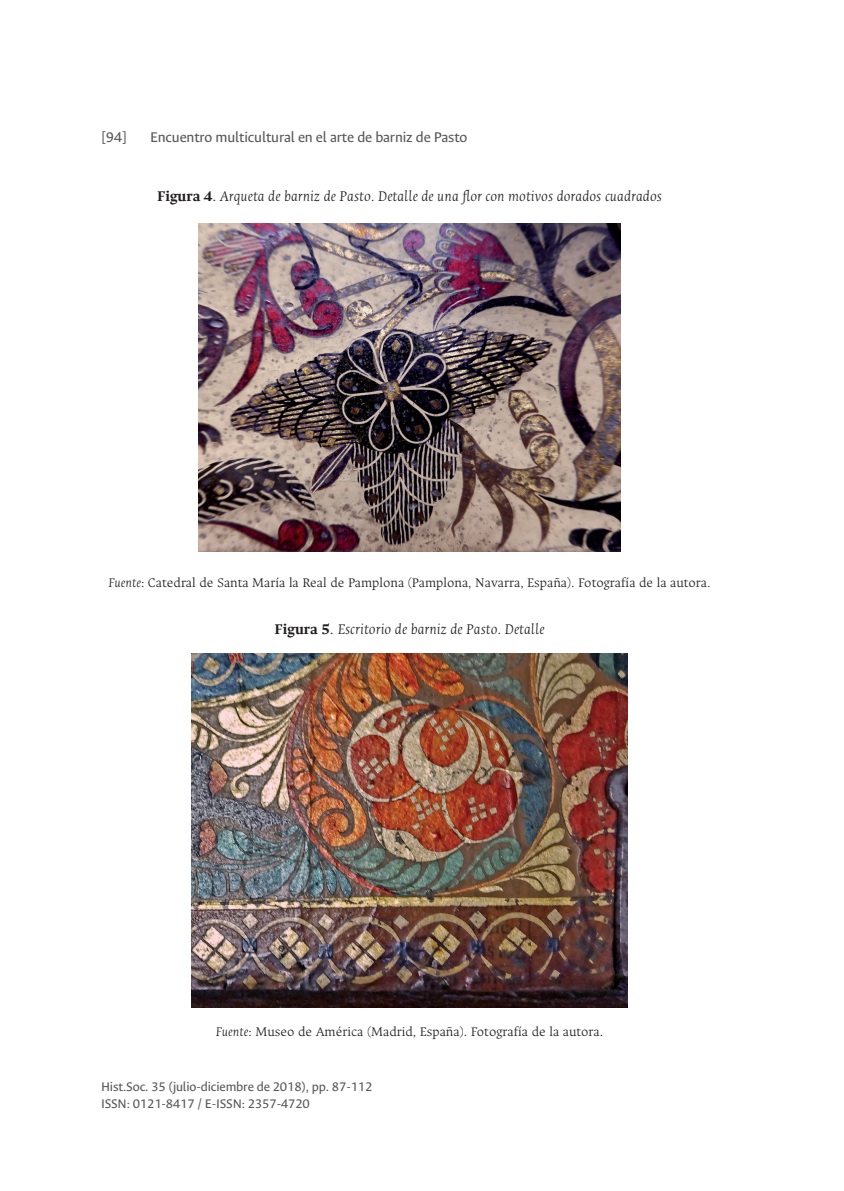
<style>
.page{position:relative;width:844px;height:1191px;background:#fff}
.page>*{position:absolute;margin:0;border:0;box-sizing:border-box;transform-origin:0 0}
.t1{font:italic 300 15.75px "Ancizar Serif";color:#231f20}
.t2{font:15.75px "Ancizar Sans";letter-spacing:-.01em;color:#57585a}
.t3{font:300 14px "Ancizar Serif";color:#231f20}
.t4{font:14px/16.8px "Ancizar Sans";letter-spacing:-.01em;color:#57585a}
.s1{font-weight:700;font-style:normal}
.s2{font-style:normal}
.s3{font-style:italic}
</style>
<div class="page">
<img style="left:198px;top:224px;width:422px;height:327px">
<img style="left:192px;top:653px;width:435px;height:354px">
<p class="t2" style="left:101px;top:128px;width:28px">[94]</p>
<p class="t2" style="left:150px;top:128px;width:319px">Encuentro multicultural en el arte de barniz de Pasto</p>
<p class="t1" style="left:157px;top:187px;width:506px"><span class="s1">Figura 4</span><span class="s2">.</span> Arqueta de barniz de Pasto. Detalle de una flor con motivos dorados cuadrados</p>
<p class="t3" style="left:108px;top:574px;width:603px"><span class="s3">Fuente</span>: Catedral de Santa María la Real de Pamplona (Pamplona, Navarra, España). Fotografía de la autora.</p>
<p class="t1" style="left:274px;top:620px;width:271px"><span class="s1">Figura 5</span><span class="s2">.</span> Escritorio de barniz de Pasto. Detalle</p>
<p class="t3" style="left:216px;top:1023px;width:388px"><span class="s3">Fuente</span>: Museo de América (Madrid, España). Fotografía de la autora.</p>
<p class="t4" style="left:101px;top:1078px;width:273px">Hist.Soc. 35 (julio-diciembre de 2018), pp. 87-112<br>ISSN: 0121-8417 / E-ISSN: 2357-4720</p>
</div>
